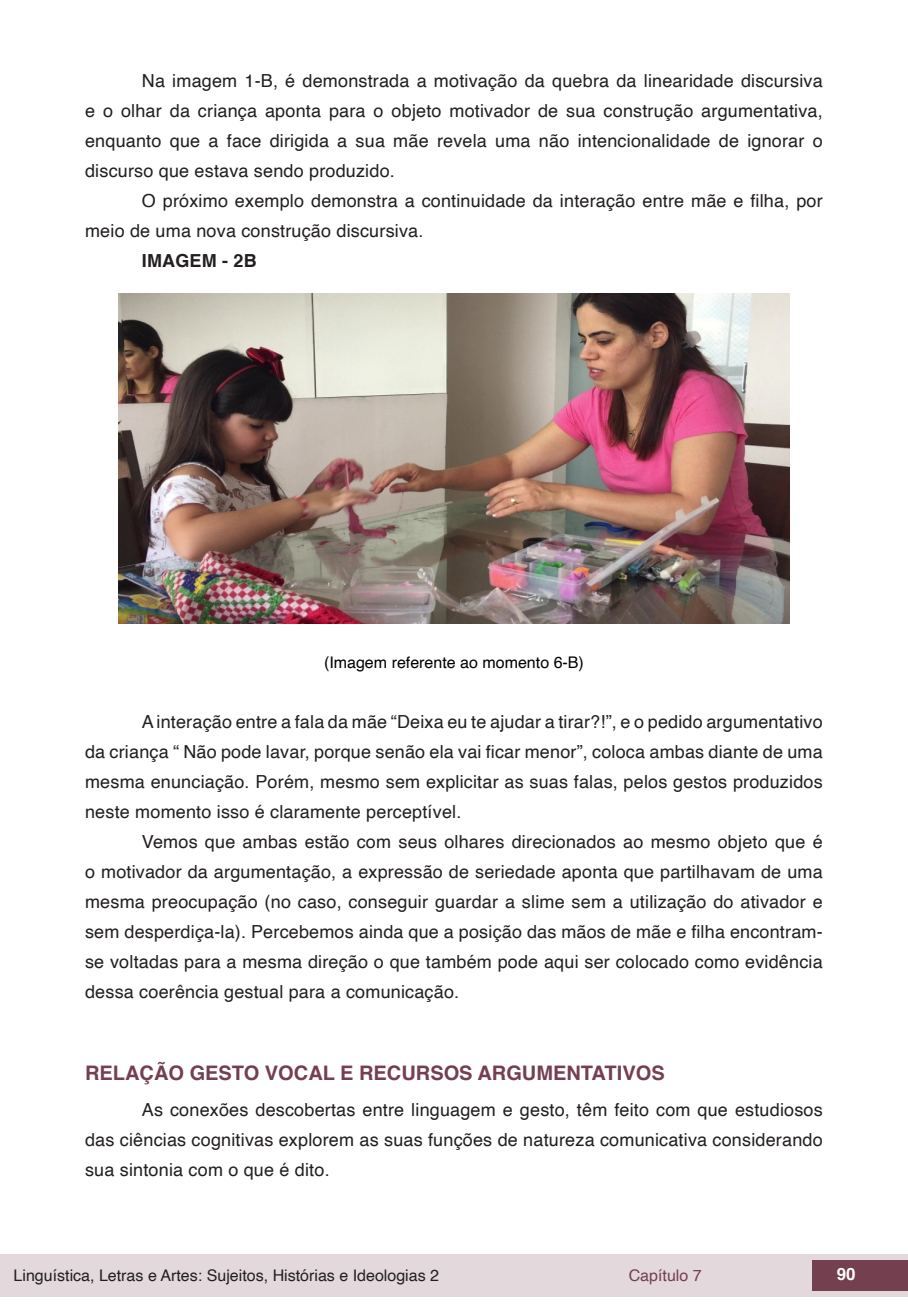
<style>
.page{position:relative;width:908px;height:1304px;background:#fff}
.page>*{position:absolute;margin:0;border:0;box-sizing:border-box;transform-origin:0 0}
.TITULOS{font:700 20px "Helvetica";color:#743f4f}
.txt{font:18px/30px "Helvetica";letter-spacing:.01em;color:#231f20;text-align:justify}
.txt-2{font:700 18px "Helvetica";letter-spacing:.01em;color:#231f20}
.t1{font:700 16.8px "Helvetica";color:#fff}
.t2{font:16px "Helvetica";color:#231f20}
.info_tab_graf_imag{font:16px "Helvetica";color:#000}
.t3{font:16px "Helvetica";color:#743f4f}
</style>
<div class="page">
<div style="left:0;top:1254px;width:906px;height:43px;background:#e3d8dc"></div>
<div style="left:812px;top:1261px;width:95px;height:30px;background:#743f4f"></div>
<img style="left:119px;top:294px;width:670px;height:329px">
<p class="txt" style="left:85px;top:66px;width:738px;text-indent:57px">Na imagem 1-B, é demonstrada a motivação da quebra da linearidade discursiva e o olhar da criança aponta para o objeto motivador de sua construção argumentativa, enquanto que a face dirigida a sua mãe revela uma não intencionalidade de ignorar o discurso que estava sendo produzido.</p>
<p class="txt" style="left:85px;top:186px;width:738px;text-indent:57px">O próximo exemplo demonstra a continuidade da interação entre mãe e filha, por meio de uma nova construção discursiva.</p>
<p class="txt-2" style="left:142px;top:246px;width:116px">IMAGEM - 2B</p>
<p class="info_tab_graf_imag" style="left:324px;top:650px;width:261px">(Imagem referente ao momento 6-B)</p>
<p class="txt" style="left:85px;top:707px;width:738px;text-indent:57px">A interação entre a fala da mãe “Deixa eu te ajudar a tirar?!”, e o pedido argumentativo da criança “ Não pode lavar, porque senão ela vai ficar menor”, coloca ambas diante de uma mesma enunciação. Porém, mesmo sem explicitar as suas falas, pelos gestos produzidos neste momento isso é claramente perceptível.</p>
<p class="txt" style="left:85px;top:827px;width:738px;text-indent:57px">Vemos que ambas estão com seus olhares direcionados ao mesmo objeto que é o motivador da argumentação, a expressão de seriedade aponta que partilhavam de uma mesma preocupação (no caso, conseguir guardar a slime sem a utilização do ativador e sem desperdiça-la). Percebemos ainda que a posição das mãos de mãe e filha encontram&shy;se voltadas para a mesma direção o que também pode aqui ser colocado como evidência dessa coerência gestual para a comunicação.</p>
<p class="TITULOS" style="left:85px;top:1057px;width:580px">RELAÇÃO GESTO VOCAL E RECURSOS ARGUMENTATIVOS</p>
<p class="txt" style="left:85px;top:1095px;width:738px;text-indent:57px">As conexões descobertas entre linguagem e gesto, têm feito com que estudiosos das ciências cognitivas explorem as suas funções de natureza comunicativa considerando sua sintonia com o que é dito.</p>
<p class="t2" style="left:14px;top:1263px;width:427px">Linguística, Letras e Artes: Sujeitos, Histórias e Ideologias 2</p>
<p class="t3" style="left:628px;top:1263px;width:74px">Capítulo 7</p>
<p class="t1" style="left:836px;top:1261px;width:20px">90</p>
</div>
